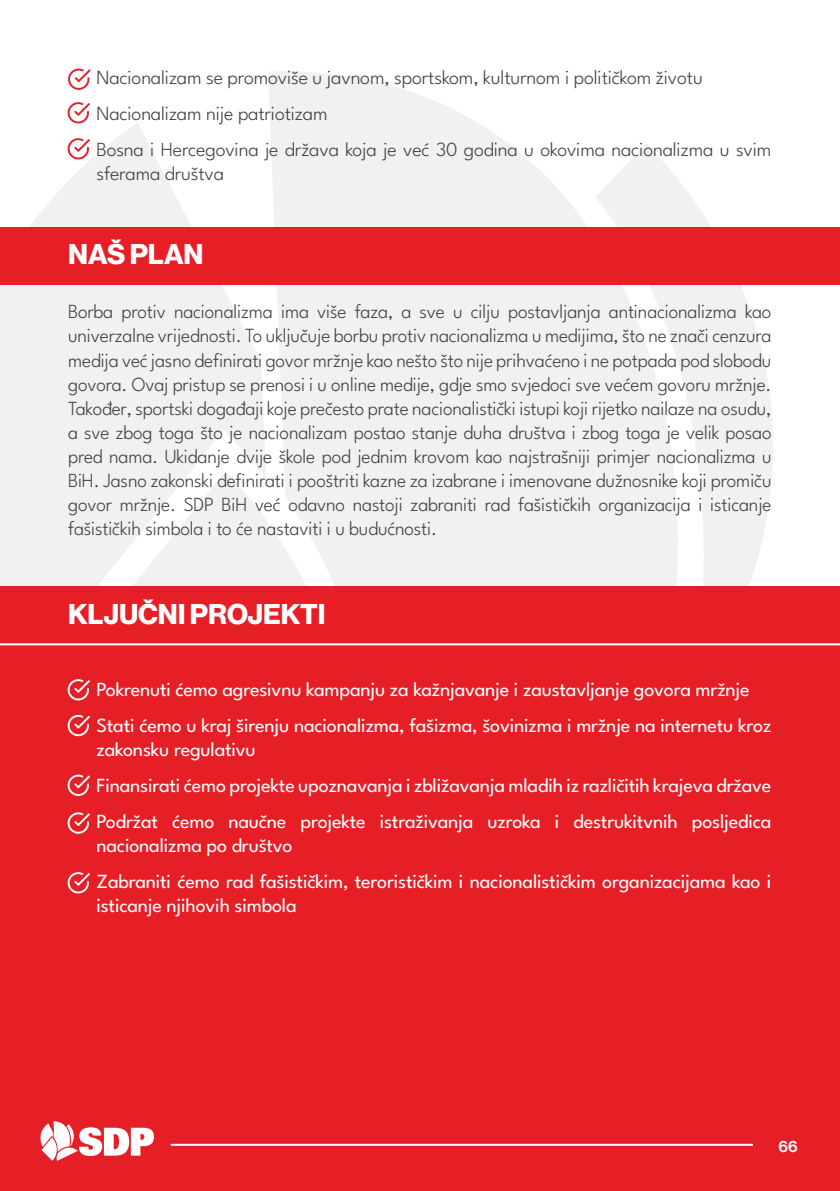
<style>
.page{position:relative;width:840px;height:1191px;background:#fff}
.page>*{position:absolute;margin:0;border:0;box-sizing:border-box;transform-origin:0 0}
.t1{font:700 28px "Neue Haas Display";color:#fff}
.t2{font:300 20px/24px "League Spartan";letter-spacing:-.01em;color:#414042}
.t3{font:20px/36px "League Spartan";letter-spacing:-.01em;color:#fff}
.t4{font:16px "Neue Haas Display Mediu";color:#fff}
</style>
<div class="page">
<svg style="left:0;top:68px;width:773px;height:518px;fill:#f1f1f2"></svg>
<div style="left:0;top:227px;width:839px;height:58px;background:#e61e26"></div>
<div style="left:0;top:586px;width:839px;height:58px;background:#e61e26"></div>
<div style="left:0;top:643px;width:839px;height:548px;background:#e61e26"></div>
<svg style="left:68px;top:679px;width:22px;height:21px"></svg>
<svg style="left:68px;top:715px;width:22px;height:21px"></svg>
<svg style="left:68px;top:774px;width:22px;height:22px"></svg>
<svg style="left:68px;top:812px;width:22px;height:21px"></svg>
<svg style="left:68px;top:872px;width:22px;height:21px"></svg>
<svg style="left:68px;top:69px;width:22px;height:21px"></svg>
<svg style="left:68px;top:102px;width:22px;height:21px"></svg>
<svg style="left:68px;top:138px;width:22px;height:21px"></svg>
<svg style="left:40px;top:1121px;width:114px;height:39px"></svg>
<hr style="left:171px;top:1143px;width:581px;height:2px;background:#fff">
<p class="t2" style="left:96px;top:58px;width:676px;line-height:36px">Nacionalizam se promoviše u javnom, sportskom, kulturnom i političkom životu<br>Nacionalizam nije patriotizam<br>Bosna i Hercegovina je država koja je već 30 godina u okovima nacionalizma u svim</p>
<p class="t2" style="left:96px;top:160px;width:129px">sferama društva</p>
<h1 class="t1" style="left:68px;top:238px;width:137px">NAŠ PLAN</h1>
<p class="t2" style="left:68px;top:298px;width:704px;text-align:justify">Borba protiv nacionalizma ima više faza, a sve u cilju postavljanja antinacionalizma kao univerzalne vrijednosti. To uključuje borbu protiv nacionalizma u medijima, što ne znači cenzura medija već jasno definirati govor mržnje kao nešto što nije prihvaćeno i ne potpada pod slobodu govora. Ovaj pristup se prenosi i u online medije, gdje smo svjedoci sve većem govoru mržnje.<br>Također, sportski događaji koje prečesto prate nacionalistički istupi koji rijetko nailaze na osudu, a sve zbog toga što je nacionalizam postao stanje duha društva i zbog toga je velik posao pred nama. Ukidanje dvije škole pod jednim krovom kao najstrašniji primjer nacionalizma u BiH. Jasno zakonski definirati i pooštriti kazne za izabrane i imenovane dužnosnike koji promiču govor mržnje. SDP BiH već odavno nastoji zabraniti rad fašističkih organizacija i isticanje fašističkih simbola i to će nastaviti i u budućnosti.</p>
<h1 class="t1" style="left:68px;top:598px;width:259px">KLJUČNI PROJEKTI</h1>
<p class="t3" style="left:96px;top:670px;width:676px">Pokrenuti ćemo agresivnu kampanju za kažnjavanje i zaustavljanje govora mržnje<br>Stati ćemo u kraj širenju nacionalizma, fašizma, šovinizma i mržnje na internetu kroz</p>
<p class="t3" style="left:96px;top:730px;width:676px">zakonsku regulativu<br>Finansirati ćemo projekte upoznavanja i zbližavanja mladih iz različitih krajeva države<br>Podržat ćemo naučne projekte istraživanja uzroka i destrukitvnih posljedica</p>
<p class="t3" style="left:96px;top:826px;width:676px">nacionalizma po društvo<br>Zabraniti ćemo rad fašističkim, terorističkim i nacionalističkim organizacijama kao i</p>
<p class="t3" style="left:96px;top:886px;width:201px">isticanje njihovih simbola</p>
<p class="t4" style="left:778px;top:1136px;width:21px">66</p>
</div>
